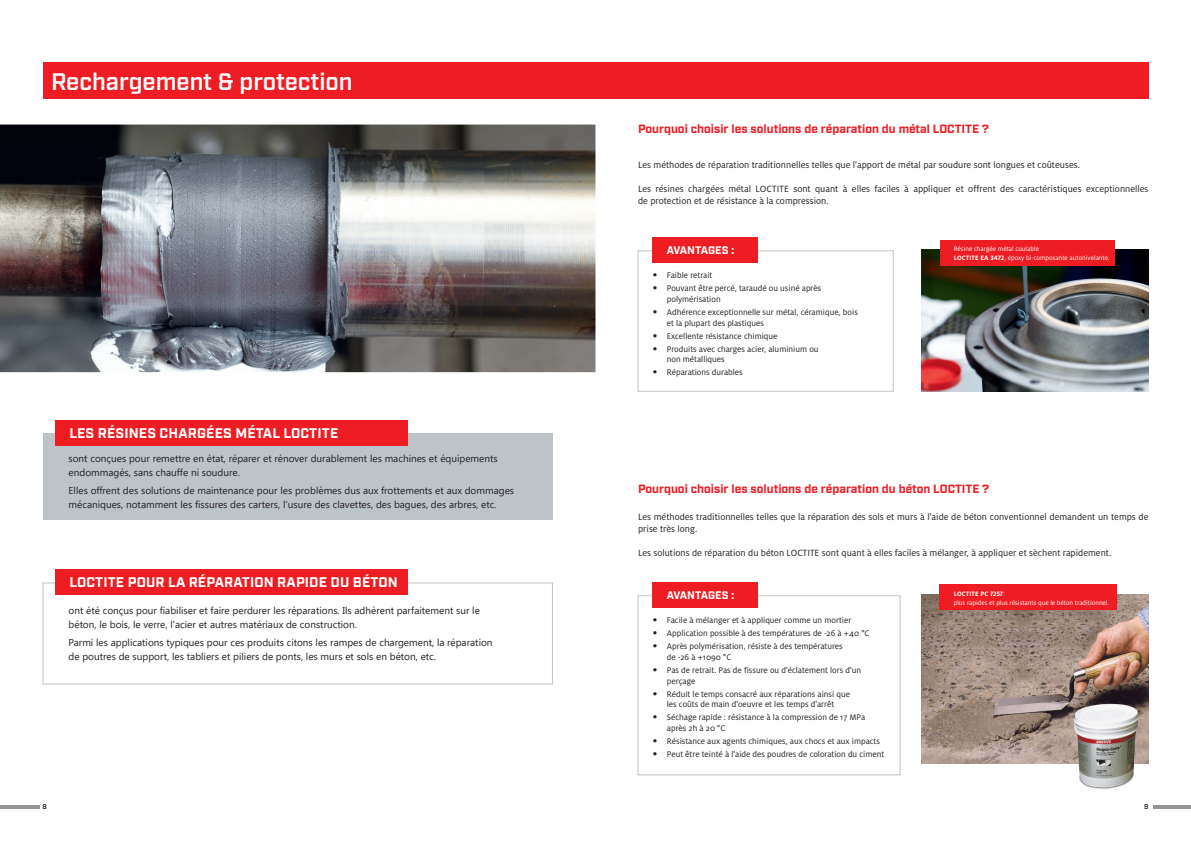
<style>
.page{position:relative;width:1191px;height:842px;background:#fff}
.page>*{position:absolute;margin:0;border:0;box-sizing:border-box;transform-origin:0 0}
.t1{font:600 24px "Industry";color:#fff}
.t2{font:700 14px "Industry";letter-spacing:.01em;color:#fff}
.t3{font:700 12px "Industry";color:#ee1d23}
.t4{font:700 11px "Industry";color:#fff}
.t5{font:10px/14px "Segoe UI";color:#231f20}
.t6{font:10px/12px "Henkel Milo";color:#231f20}
.t7{font:9px/10.8px "Henkel Milo";color:#231f20}
.t8{font:7px/8.4px "Henkel Milo";color:#fff}
.t9{font:600 7px "Industry";color:#231f20}
.s1{font-family:"Helvetica Neue LTW1 G";font-stretch:condensed}
.s2{font-weight:700}
</style>
<div class="page">
<hr style="left:0;top:805px;width:40px;height:4px;background:#939598">
<hr style="left:1153px;top:805px;width:38px;height:4px;background:#939598">
<img style="left:0;top:125px;width:595px;height:247px">
<img style="left:921px;top:250px;width:227px;height:141px">
<img style="left:921px;top:594px;width:227px;height:169px">
<img style="left:1068px;top:688px;width:81px;height:101px">
<div style="left:43px;top:433px;width:510px;height:87px;background:#bcc4c9"></div>
<div style="left:43px;top:582px;width:510px;height:102px;border:1px solid #bcc4c9"></div>
<div style="left:43px;top:62px;width:1105px;height:37px;background:#ee1d23"></div>
<div style="left:637px;top:250px;width:256px;height:142px;border:1px solid #bcc4c9"></div>
<div style="left:637px;top:595px;width:263px;height:180px;border:1px solid #bcc4c9"></div>
<div style="left:652px;top:238px;width:106px;height:25px;background:#ee1d23"></div>
<div style="left:652px;top:582px;width:106px;height:26px;background:#ee1d23"></div>
<div style="left:939px;top:240px;width:175px;height:25px;background:#ee1d23"></div>
<div style="left:939px;top:585px;width:177px;height:25px;background:#ee1d23"></div>
<div style="left:55px;top:420px;width:353px;height:26px;background:#ee1d23"></div>
<div style="left:55px;top:569px;width:353px;height:25px;background:#ee1d23"></div>
<h1 class="t1" style="left:51px;top:67px;width:303px">Rechargement &amp; protection</h1>
<h2 class="t2" style="left:69px;top:425px;width:270px">LES RÉSINES CHARGÉES MÉTAL LOCTITE</h2>
<p class="t5" style="left:69px;top:452px;width:431px">sont conçues pour remettre en état, réparer et rénover durablement les machines et équipements endommagés, sans chauffe ni soudure.</p>
<p class="t5" style="left:69px;top:484px;width:447px">Elles offrent des solutions de maintenance pour les problèmes dus aux frottements et aux dommages mécaniques, notamment les fissures des carters, l'usure des clavettes, des bagues, des arbres, etc.</p>
<h2 class="t2" style="left:69px;top:574px;width:330px">LOCTITE POUR LA RÉPARATION RAPIDE DU BÉTON</h2>
<p class="t5" style="left:69px;top:603px;width:413px">ont été conçus pour fiabiliser et faire perdurer les réparations. Ils adhérent parfaitement sur le béton, le bois, le verre, l'acier et autres matériaux de construction.</p>
<p class="t5" style="left:69px;top:635px;width:425px">Parmi les applications typiques pour ces produits citons les rampes de chargement, la réparation de poutres de support, les tabliers et piliers de ponts, les murs et sols en béton, etc.</p>
<h3 class="t3" style="left:638px;top:122px;width:352px">Pourquoi choisir les solutions de réparation du métal LOCTITE ?</h3>
<p class="t6" style="left:638px;top:159px;width:443px">Les méthodes de réparation traditionnelles telles que l'apport de métal par soudure sont longues et coûteuses.</p>
<p class="t6" style="left:638px;top:183px;width:512px">Les résines chargées métal LOCTITE sont quant à elles faciles à appliquer et offrent des caractéristiques exceptionnelles de protection et de résistance à la compression.</p>
<p class="t4" style="left:667px;top:244px;width:69px">AVANTAGES :</p>
<p class="t7" style="left:652px;top:270px;width:61px"><span class="s1">•</span> Faible retrait</p>
<p class="t7" style="left:667px;top:283px;width:156px;text-indent:-14px"><span class="s1">•</span> Pouvant être percé, taraudé ou usiné après polymérisation</p>
<p class="t7" style="left:667px;top:307px;width:192px;text-indent:-14px"><span class="s1">•</span> Adhérence exceptionnelle sur métal, céramique, bois et la plupart des plastiques</p>
<p class="t7" style="left:652px;top:331px;width:126px"><span class="s1">•</span> Excellente résistance chimique</p>
<p class="t7" style="left:667px;top:343px;width:153px;text-indent:-14px"><span class="s1">•</span> Produits avec charges acier, aluminium ou non métalliques</p>
<p class="t7" style="left:652px;top:367px;width:91px"><span class="s1">•</span> Réparations durables</p>
<p class="t8" style="left:953px;top:245px;width:157px">Résine chargée métal coulable<br><span class="s2">LOCTITE EA 3472</span>, époxy bi-composante autonivelante.</p>
<h3 class="t3" style="left:638px;top:482px;width:353px">Pourquoi choisir les solutions de réparation du béton LOCTITE ?</h3>
<p class="t6" style="left:638px;top:511px;width:512px">Les méthodes traditionnelles telles que la réparation des sols et murs à l'aide de béton conventionnel demandent un temps de prise très long.</p>
<p class="t6" style="left:638px;top:547px;width:475px">Les solutions de réparation du béton LOCTITE sont quant à elles faciles à mélanger, à appliquer et sèchent rapidement.</p>
<p class="t4" style="left:667px;top:589px;width:69px">AVANTAGES :</p>
<p class="t7" style="left:652px;top:615px;width:200px"><span class="s1">•</span> Facile à mélanger et à appliquer comme un mortier</p>
<p class="t7" style="left:652px;top:628px;width:218px"><span class="s1">•</span> Application possible à des températures de -26 à +40 °C</p>
<p class="t7" style="left:667px;top:641px;width:177px;text-indent:-14px"><span class="s1">•</span> Après polymérisation, résiste à des températures de -26 à +1090 °C</p>
<p class="t7" style="left:667px;top:665px;width:196px;text-indent:-14px"><span class="s1">•</span> Pas de retrait. Pas de fissure ou d'éclatement lors d'un perçage</p>
<p class="t7" style="left:652px;top:688px;width:199px;text-align:center"><span class="s1">•</span> Réduit le temps consacré aux réparations ainsi que les coûts de main d'oeuvre et les temps d'arrêt</p>
<p class="t7" style="left:667px;top:712px;width:200px;text-indent:-14px"><span class="s1">•</span> Séchage rapide : résistance à la compression de 17 MPa après 2h à 20 °C</p>
<p class="t7" style="left:652px;top:736px;width:229px"><span class="s1">•</span> Résistance aux agents chimiques, aux chocs et aux impacts</p>
<p class="t7" style="left:652px;top:749px;width:233px"><span class="s1">•</span> Peut être teinté à l'aide des poudres de coloration du ciment</p>
<p class="t8" style="left:953px;top:590px;width:157px"><span class="s2">LOCTITE PC 7257</span>:<br>plus rapides et plus résistants que le béton traditionnel.</p>
<p class="t9" style="left:43px;top:803px;width:6px">8</p>
<p class="t9" style="left:1144px;top:803px;width:6px">9</p>
</div>
